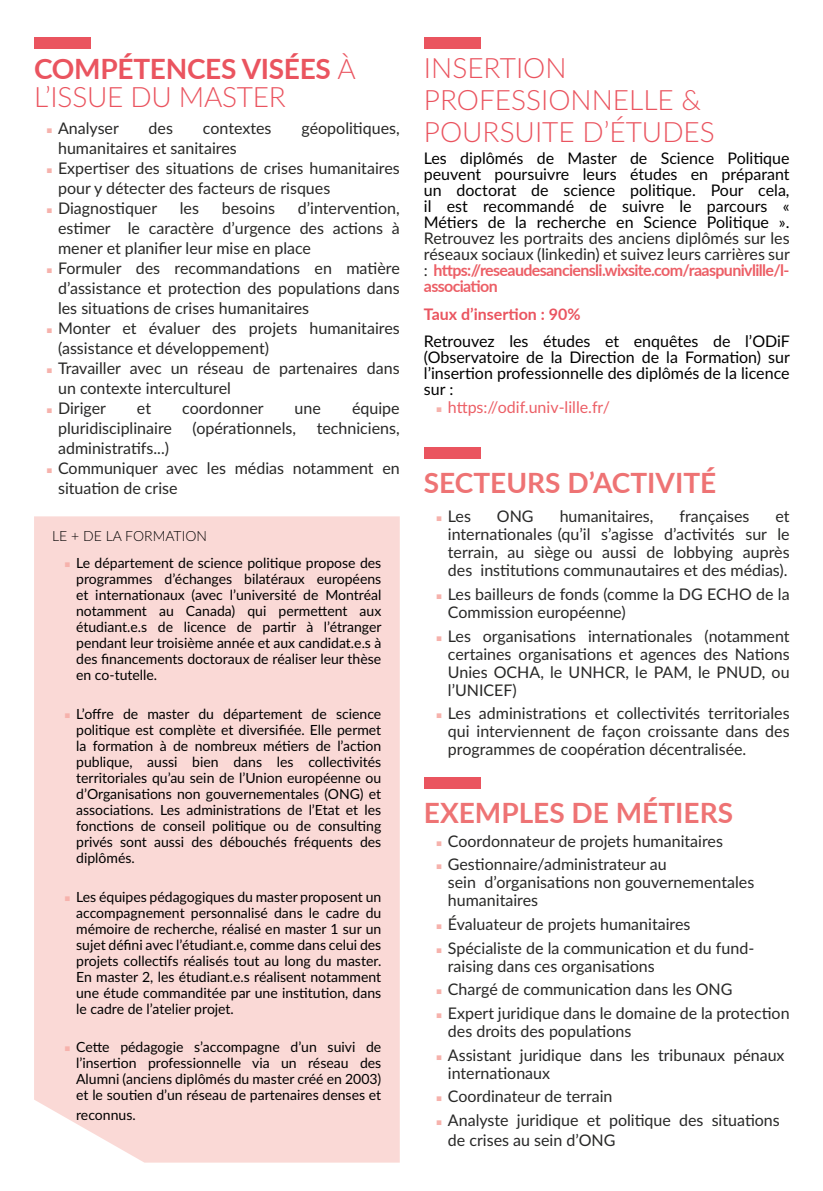
<style>
.page{position:relative;width:823px;height:1191px;background:#fff}
.page>*{position:absolute;margin:0;border:0;box-sizing:border-box;transform-origin:0 0}
.t1{font:300 28px/32px "Lato";color:#ea545f}
.t2{font:700 28px "Lato";color:#ee7374}
.t3{font:700 28px/28px "Lato";letter-spacing:-.01em;color:#ea545f}
.t4{font:16px/20px "Lato";color:#282827}
.t5{font:16px/16px "Lato";color:#000;text-align:justify}
.t6{font:16px "Lato";color:#ec5f66}
.t7{font:700 16px "Lato";color:#ea545f}
.t8{font:14px/16px "Lato";color:#000;text-align:justify}
.t9{font:300 14px "Lato";color:#000}
.s1{font-weight:300}
.s2{font-weight:700;color:#ec5f66}
</style>
<div class="page">
<div style="left:34px;top:38px;width:57px;height:11px;background:#ea545f"></div>
<div style="left:423px;top:37px;width:57px;height:11px;background:#ea545f"></div>
<div style="left:34px;top:516px;width:365px;height:646px;background:#fad9d6"></div>
<div style="left:423px;top:447px;width:57px;height:12px;background:#ea545f"></div>
<div style="left:423px;top:778px;width:57px;height:11px;background:#ea545f"></div>
<svg style="left:65px;top:562px;width:5px;height:5px"></svg>
<svg style="left:65px;top:713px;width:5px;height:5px"></svg>
<svg style="left:65px;top:896px;width:5px;height:4px"></svg>
<svg style="left:65px;top:1046px;width:5px;height:5px"></svg>
<h1 class="t3" style="left:34px;top:54px;width:323px">COMPÉTENCES VISÉES <span class="s1">À<br>L’ISSUE DU MASTER</span></h1>
<p class="t4" style="left:58px;top:118px;width:62px">Analyser</p>
<p class="t4" style="left:148px;top:118px;width:26px">des</p>
<p class="t4" style="left:203px;top:118px;width:70px">contextes</p>
<p class="t4" style="left:301px;top:118px;width:100px">géopolitiques,</p>
<p class="t4" style="left:58px;top:138px;width:343px">humanitaires et sanitaires<br>Expertiser des situations de crises humanitaires pour y détecter des facteurs de risques Diagnostiquer</p>
<p class="t4" style="left:58px;top:198px;width:343px;text-indent:239px">d’intervention, estimer le caractère d’urgence des actions à mener et planifier leur mise en place<br>Formuler des recommandations en matière d’assistance et protection des populations dans les situations de crises humanitaires<br>Monter et évaluer des projets humanitaires (assistance et développement)<br>Travailler avec un réseau de partenaires dans un contexte interculturel<br>Diriger</p>
<p class="t4" style="left:180px;top:198px;width:21px">les</p>
<p class="t4" style="left:222px;top:198px;width:55px">besoins</p>
<p class="t4" style="left:137px;top:398px;width:16px">et</p>
<p class="t4" style="left:182px;top:398px;width:83px">coordonner</p>
<p class="t4" style="left:294px;top:398px;width:28px">une</p>
<p class="t4" style="left:352px;top:398px;width:49px">équipe</p>
<p class="t4" style="left:58px;top:418px;width:115px">pluridisciplinaire</p>
<p class="t4" style="left:192px;top:418px;width:105px">(opérationnels,</p>
<p class="t4" style="left:316px;top:418px;width:84px">techniciens,</p>
<p class="t4" style="left:58px;top:438px;width:343px">administratifs...)<br>Communiquer avec les médias notamment en situation de crise</p>
<p class="t9" style="left:52px;top:526px;width:156px">LE + DE LA FORMATION</p>
<p class="t8" style="left:76px;top:554px;width:307px">Le département de science politique propose des programmes d’échanges bilatéraux européens et internationaux (avec l’université de Montréal notamment au Canada) qui permettent aux étudiant.e.s de licence de partir à l’étranger pendant leur troisième année et aux candidat.e.s à des financements doctoraux de réaliser leur thèse en co-tutelle.</p>
<p class="t8" style="left:76px;top:705px;width:306px">L’offre de master du département de science politique est complète et diversifiée. Elle permet la formation à de nombreux métiers de l’action publique, aussi bien dans les collectivités territoriales qu’au sein de l’Union européenne ou d’Organisations non gouvernementales (ONG) et associations. Les administrations de l’Etat et les fonctions de conseil politique ou de consulting privés sont aussi des débouchés fréquents des diplômés.</p>
<p class="t8" style="left:76px;top:887px;width:306px">Les équipes pédagogiques du master proposent un accompagnement personnalisé dans le cadre du mémoire de recherche, réalisé en master 1 sur un sujet défini avec l’étudiant.e, comme dans celui des projets collectifs réalisés tout au long du master.<br>En master 2, les étudiant.e.s réalisent notamment une étude commanditée par une institution, dans le cadre de l’atelier projet.</p>
<p class="t8" style="left:76px;top:1038px;width:306px">Cette pédagogie s’accompagne d’un suivi de l’insertion professionnelle via un réseau des Alumni (anciens diplômés du master créé en 2003) et le soutien d’un réseau de partenaires denses et</p>
<p class="t8" style="left:76px;top:1106px;width:61px">reconnus.</p>
<h1 class="t1" style="left:423px;top:51px;width:292px">INSERTION<br>PROFESSIONNELLE &amp;<br>POURSUITE D’ÉTUDES</h1>
<p class="t5" style="left:423px;top:150px;width:367px">Les diplômés de Master de Science Politique peuvent poursuivre leurs études en préparant un doctorat de science politique. Pour cela, il est recommandé de suivre le parcours « Métiers de la recherche en Science Politique ».</p>
<p class="t4" style="left:423px;top:230px;width:367px;line-height:16px;text-align:justify">Retrouvez les portraits des anciens diplômés sur les réseaux sociaux (linkedin) et suivez leurs carrières sur : <span class="s2">https://reseaudesanciensli.wixsite.com/raaspunivlille/l&shy;association</span></p>
<p class="t7" style="left:423px;top:302px;width:158px">Taux d’insertion : 90%</p>
<p class="t5" style="left:423px;top:332px;width:367px">Retrouvez les études et enquêtes de l’ODiF (Observatoire de la Direction de la Formation) sur l’insertion professionnelle des diplômés de la licence sur :</p>
<p class="t6" style="left:447px;top:395px;width:163px">https://odif.univ-lille.fr/</p>
<h1 class="t2" style="left:423px;top:462px;width:294px">SECTEURS D’ACTIVITÉ</h1>
<p class="t4" style="left:447px;top:506px;width:25px">Les</p>
<p class="t4" style="left:496px;top:506px;width:38px">ONG</p>
<p class="t4" style="left:559px;top:506px;width:95px">humanitaires,</p>
<p class="t4" style="left:679px;top:506px;width:71px">françaises</p>
<p class="t4" style="left:447px;top:507px;width:343px;line-height:18px;text-align:justify;text-indent:327px">et internationales (qu’il s’agisse d’activités sur le terrain, au siège ou aussi de lobbying auprès des institutions communautaires et des médias).</p>
<p class="t4" style="left:447px;top:584px;width:343px;line-height:18px">Les bailleurs de fonds (comme la DG ECHO de la<br>Commission européenne)</p>
<p class="t4" style="left:447px;top:626px;width:343px;line-height:18px;text-align:justify">Les organisations internationales (notamment certaines organisations et agences des Nations Unies OCHA, le UNHCR, le PAM, le PNUD, ou l’UNICEF)</p>
<p class="t4" style="left:447px;top:704px;width:343px;line-height:18px;text-align:justify">Les administrations et collectivités territoriales qui interviennent de façon croissante dans des programmes de coopération décentralisée.</p>
<h1 class="t2" style="left:423px;top:792px;width:310px">EXEMPLES DE MÉTIERS</h1>
<p class="t4" style="left:447px;top:828px;width:276px;line-height:23.6px">Coordonnateur de projets humanitaires<br>Gestionnaire/administrateur au</p>
<p class="t4" style="left:447px;top:872px;width:308px;line-height:18px">sein d’organisations non gouvernementales humanitaires</p>
<p class="t4" style="left:447px;top:911px;width:308px;line-height:23.6px">Évaluateur de projets humanitaires<br>Spécialiste de la communication et du fund-</p>
<p class="t4" style="left:447px;top:953px;width:343px;line-height:23.6px">raising dans ces organisations<br>Chargé de communication dans les ONG<br>Expert juridique dans le domaine de la protection</p>
<p class="t4" style="left:447px;top:1018px;width:338px;line-height:23.6px">des droits des populations<br>Assistant juridique dans les tribunaux pénaux</p>
<p class="t4" style="left:447px;top:1060px;width:333px;line-height:23.6px">internationaux<br>Coordinateur de terrain<br>Analyste juridique et politique des situations</p>
<p class="t4" style="left:447px;top:1129px;width:169px">de crises au sein d’ONG</p>
</div>
